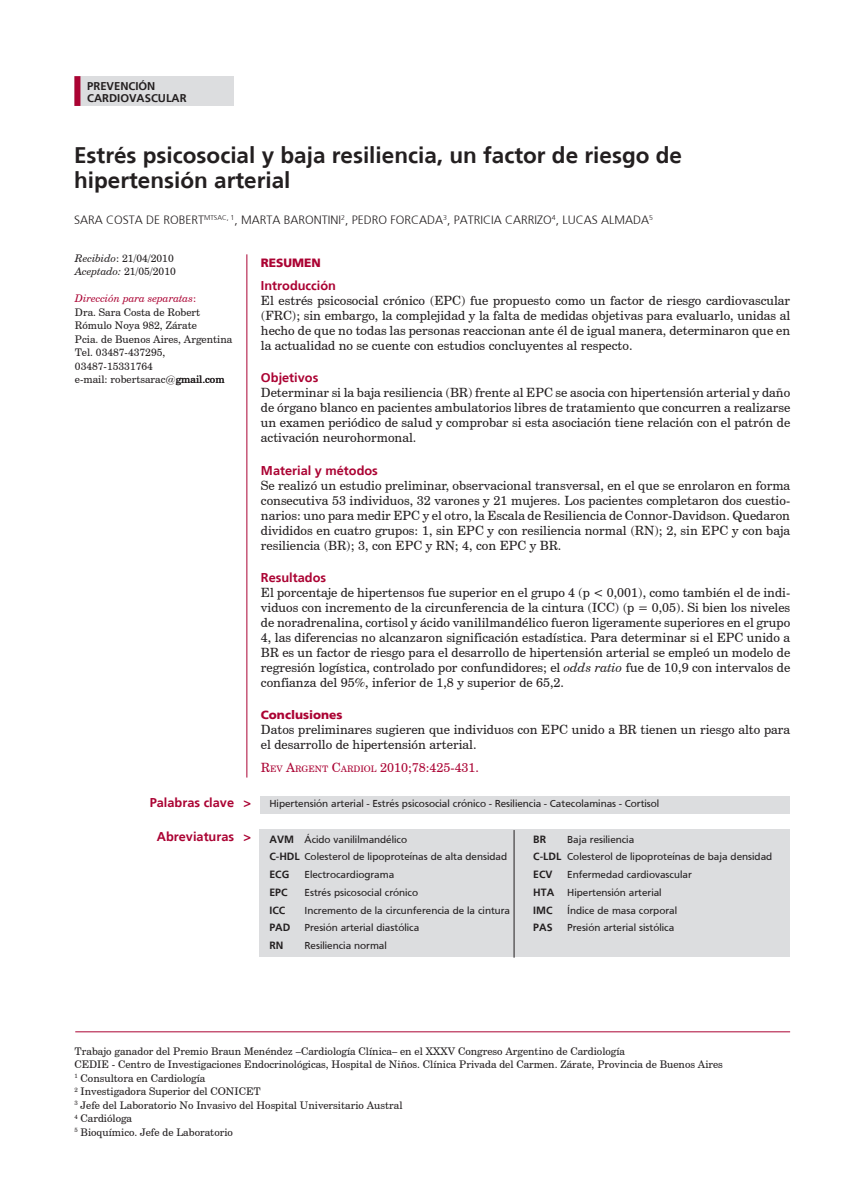
<style>
.page{position:relative;width:851px;height:1191px;background:#fff}
.page>*{position:absolute;margin:0;border:0;box-sizing:border-box;transform-origin:0 0}
.titulo{font:700 22.5px "Frutiger";color:#231f20}
.resumen{font:12.75px/15px "Century Schoolbook BT";color:#231f20;text-align:justify}
.resubtit1{font:700 12.75px "Frutiger";color:#ab0333}
.pie_resumen{font:12.75px "Century Schoolbook BT";color:#ab0333}
.pal_clave{font:700 12.75px "Frutiger";color:#ab0333}
.autor{font:300 12px "Frutiger";color:#231f20}
.resubtit{font:900 12px "Frutiger";color:#ab0333}
.subtit{font:900 12px "Frutiger";color:#ab0333}
.seccion{font:700 11.25px "Frutiger";color:#231f20}
.pie{font:10.5px "Century Schoolbook BT";color:#231f20}
.abreviat{font:10.5px "Frutiger";color:#231f20}
.claves{font:10.5px "Frutiger";color:#231f20}
.abreviat-2{font:700 10.5px "Frutiger";color:#231f20}
.pie-2{font:italic 10.5px "Century Schoolbook BT";color:#ab0333}
.s1{font-style:italic}
.s2{font-style:normal}
.s3{font-size:8.85px}
.s4{font-weight:700}
</style>
<div class="page">
<div style="left:260px;top:829px;width:529px;height:128px;background:#dcdddf"></div>
<div style="left:260px;top:796px;width:529px;height:17px;background:#dcdddf"></div>
<div style="left:74px;top:76px;width:160px;height:30px;background:#dcdddf"></div>
<hr style="left:246px;top:254px;width:1px;height:523px;background:#ab0333">
<div style="left:74px;top:76px;width:6px;height:30px;background:#ab0333"></div>
<hr style="left:75px;top:1031px;width:715px;height:1px;background:#ab0333">
<hr style="left:513px;top:830px;width:1px;height:127px;background:#231f20">
<p class="seccion" style="left:87px;top:79px;width:70px">PREVENCIÓN</p>
<p class="seccion" style="left:87px;top:92px;width:101px">CARDIOVASCULAR</p>
<p class="titulo" style="left:74px;top:141px;width:609px">Estrés psicosocial y baja resiliencia, un factor de riesgo de</p>
<p class="titulo" style="left:74px;top:167px;width:218px">hipertensión arterial</p>
<p class="autor" style="left:74px;top:213px;width:580px">SARA COSTA DE ROBERT<sup>MTSAC,</sup> <sup>1</sup>, MARTA BARONTINI<sup>2</sup>, PEDRO FORCADA<sup>3</sup>, PATRICIA CARRIZO<sup>4</sup>, LUCAS ALMADA<sup>5</sup></p>
<p class="pie" style="left:75px;top:251px;width:100px"><span class="s1">Recibido</span>: 21/04/2010</p>
<p class="pie" style="left:75px;top:265px;width:102px"><span class="s1">Aceptado:</span> 21/05/2010</p>
<p class="pie-2" style="left:75px;top:292px;width:123px">Dirección para separatas<span class="s2">:</span></p>
<p class="pie" style="left:75px;top:305px;width:127px">Dra. Sara Costa de Robert</p>
<p class="pie" style="left:75px;top:319px;width:123px">Rómulo Noya 982, Zárate</p>
<p class="pie" style="left:75px;top:332px;width:159px">Pcia. de Buenos Aires, Argentina</p>
<p class="pie" style="left:75px;top:346px;width:92px">Tel. 03487-437295,</p>
<p class="pie" style="left:75px;top:359px;width:79px">03487-15331764</p>
<p class="pie" style="left:75px;top:373px;width:102px">e-mail: robertsarac@</p>
<p class="subtit" style="left:261px;top:255px;width:61px">RESUMEN</p>
<p class="resubtit1" style="left:261px;top:278px;width:77px">Introducción</p>
<p class="resumen" style="left:261px;top:293px;width:530px">El estrés psicosocial crónico (EPC) fue propuesto como un factor de riesgo cardiovascular (FRC); sin embargo, la complejidad y la falta de medidas objetivas para evaluarlo, unidas al hecho de que no todas las personas reaccionan ante él de igual manera, determinaron que en la actualidad no se cuente con estudios concluyentes al respecto.</p>
<p class="resubtit1" style="left:261px;top:370px;width:59px">Objetivos</p>
<p class="resumen" style="left:261px;top:385px;width:530px">Determinar si la baja resiliencia (BR) frente al EPC se asocia con hipertensión arterial y daño de órgano blanco en pacientes ambulatorios libres de tratamiento que concurren a realizarse un examen periódico de salud y comprobar si esta asociación tiene relación con el patrón de activación neurohormonal.</p>
<p class="resubtit1" style="left:261px;top:463px;width:118px">Material y métodos</p>
<p class="resumen" style="left:261px;top:477px;width:530px">Se realizó un estudio preliminar, observacional transversal, en el que se enrolaron en forma consecutiva 53 individuos, 32 varones y 21 mujeres. Los pacientes completaron dos cuestio&shy;narios: uno para medir EPC y el otro, la Escala de Resiliencia de Connor-Davidson. Quedaron divididos en cuatro grupos: 1, sin EPC y con resiliencia normal (RN); 2, sin EPC y con baja resiliencia (BR); 3, con EPC y RN; 4, con EPC y BR.</p>
<p class="resubtit1" style="left:261px;top:570px;width:67px">Resultados</p>
<p class="resumen" style="left:261px;top:585px;width:530px">El porcentaje de hipertensos fue superior en el grupo 4 (p &lt; 0,001), como también el de indi&shy;viduos con incremento de la circunferencia de la cintura (ICC) (p = 0,05). Si bien los niveles de noradrenalina, cortisol y ácido vanililmandélico fueron ligeramente superiores en el grupo 4, las diferencias no alcanzaron significación estadística. Para determinar si el EPC unido a BR es un factor de riesgo para el desarrollo de hipertensión arterial se empleó un modelo de regresión logística, controlado por confundidores; el <span class="s1">odds ratio</span> fue de 10,9 con intervalos de confianza del 95%, inferior de 1,8 y superior de 65,2.</p>
<p class="resubtit" style="left:261px;top:707px;width:83px">Conclusiones</p>
<p class="resumen" style="left:261px;top:721px;width:530px">Datos preliminares sugieren que individuos con EPC unido a BR tienen un riesgo alto para el desarrollo de hipertensión arterial.</p>
<p class="pie_resumen" style="left:261px;top:759px;width:219px">R<span class="s3">ev</span> A<span class="s3">rgent</span> C<span class="s3">ardiol</span> 2010;78:425-431.</p>
<p class="claves" style="left:269px;top:797px;width:391px">Hipertensión arterial - Estrés psicosocial crónico - Resiliencia - Catecolaminas - Cortisol</p>
<p class="abreviat" style="left:269px;top:833px;width:139px"><span class="s4">AVM</span> Ácido vanililmandélico</p>
<p class="abreviat-2" style="left:533px;top:832px;width:14px">BR</p>
<p class="abreviat" style="left:567px;top:833px;width:69px">Baja resiliencia</p>
<p class="abreviat" style="left:269px;top:851px;width:239px"><span class="s4">C-HDL</span> Colesterol de lipoproteínas de alta densidad</p>
<p class="abreviat" style="left:533px;top:851px;width:240px"><span class="s4">C-LDL</span> Colesterol de lipoproteínas de baja densidad</p>
<p class="abreviat-2" style="left:269px;top:868px;width:21px">ECG</p>
<p class="abreviat" style="left:304px;top:868px;width:91px">Electrocardiograma</p>
<p class="abreviat-2" style="left:533px;top:868px;width:21px">ECV</p>
<p class="abreviat" style="left:567px;top:868px;width:126px">Enfermedad cardiovascular</p>
<p class="abreviat-2" style="left:269px;top:886px;width:20px">EPC</p>
<p class="abreviat" style="left:304px;top:886px;width:115px">Estrés psicosocial crónico</p>
<p class="abreviat" style="left:533px;top:886px;width:130px"><span class="s4">HTA</span> Hipertensión arterial</p>
<p class="abreviat-2" style="left:269px;top:904px;width:17px">ICC</p>
<p class="abreviat" style="left:304px;top:904px;width:207px">Incremento de la circunferencia de la cintura</p>
<p class="abreviat-2" style="left:533px;top:904px;width:21px">IMC</p>
<p class="abreviat" style="left:567px;top:904px;width:111px">Índice de masa corporal</p>
<p class="abreviat-2" style="left:269px;top:921px;width:22px">PAD</p>
<p class="abreviat" style="left:304px;top:922px;width:116px">Presión arterial diastólica</p>
<p class="abreviat-2" style="left:533px;top:921px;width:21px">PAS</p>
<p class="abreviat" style="left:567px;top:922px;width:109px">Presión arterial sistólica</p>
<p class="abreviat-2" style="left:269px;top:939px;width:15px">RN</p>
<p class="abreviat" style="left:304px;top:939px;width:84px">Resiliencia normal</p>
<p class="pal_clave" style="left:150px;top:795px;width:103px">Palabras clave &gt;</p>
<p class="pal_clave" style="left:157px;top:828px;width:96px">Abreviaturas &gt;</p>
<p class="pie" style="left:74px;top:1044px;width:552px">Trabajo ganador del Premio Braun Menéndez –Cardiología Clínica– en el XXXV Congreso Argentino de Cardiología</p>
<p class="pie" style="left:74px;top:1058px;width:650px">CEDIE - Centro de Investigaciones Endocrinológicas, Hospital de Niños. Clínica Privada del Carmen. Zárate, Provincia de Buenos Aires</p>
<p class="pie" style="left:74px;top:1071px;width:132px"><sup>1</sup> Consultora en Cardiología</p>
<p class="pie" style="left:74px;top:1085px;width:188px"><sup>2</sup> Investigadora Superior del CONICET</p>
<p class="pie" style="left:74px;top:1098px;width:329px"><sup>3</sup> Jefe del Laboratorio No Invasivo del Hospital Universitario Austral</p>
<p class="pie" style="left:74px;top:1112px;width:59px"><sup>4</sup> Cardióloga</p>
<p class="pie" style="left:74px;top:1125px;width:160px"><sup>5</sup> Bioquímico. Jefe de Laboratorio</p>
</div>
